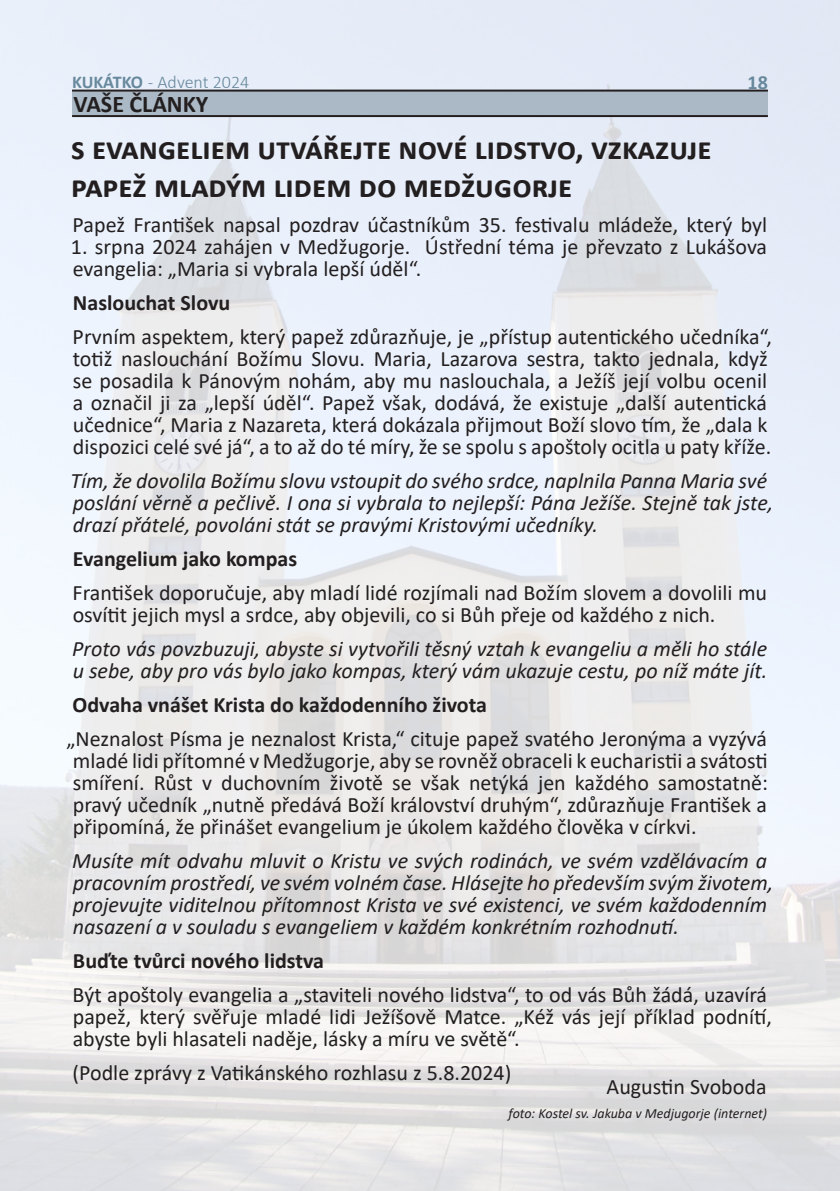
<style>
.page{position:relative;width:840px;height:1191px;background:#fff}
.page>*{position:absolute;margin:0;border:0;box-sizing:border-box;transform-origin:0 0}
.t1{font:700 32px/38.4px "Calibri";color:#231f20}
.t2{font:700 24px "Calibri";color:#231f20}
.t3{font:22px/22px "Calibri";color:#231f20}
.t4{font:italic 22px/22px "Calibri";color:#231f20}
.t5{font:700 22px "Calibri";color:#231f20}
.t6{font:700 20px "Calibri";color:#68899d}
.t7{font:300 18px "Calibri";color:#68899d}
.t8{font:italic 14px "Calibri";color:#231f20}
.s1{font-weight:700}
</style>
<div class="page">
<img style="left:0;top:0;width:839px;height:1191px">
<div style="left:72px;top:91px;width:695px;height:24px;background:#aab9c5"></div>
<hr style="left:72px;top:90px;width:695px;height:2px;background:#231f20">
<hr style="left:72px;top:115px;width:695px;height:2px;background:#231f20">
<p class="t7" style="left:72px;top:70px;width:179px"><span class="s1">KUKÁTKO</span> - Advent 2024</p>
<p class="t6" style="left:747px;top:68px;width:22px">18</p>
<p class="t2" style="left:73px;top:87px;width:136px">VAŠE ČLÁNKY</p>
<p class="t1" style="left:71px;top:129px;width:641px">S evangeliem utvářejte nové lidstvo, vzkazuje papež mladým lidem do Medžugorje</p>
<p class="t3" style="left:73px;top:213px;width:695px">Papež František napsal pozdrav účastníkům 35. festivalu mládeže, který byl</p>
<p class="t3" style="left:71px;top:235px;width:697px">1. srpna 2024 zahájen v Medžugorje. Ústřední téma je převzato z Lukášova evangelia: „Maria si vybrala lepší úděl“.</p>
<p class="t5" style="left:73px;top:287px;width:159px">Naslouchat Slovu</p>
<p class="t3" style="left:73px;top:325px;width:700px">Prvním aspektem, který papež zdůrazňuje, je „přístup autentického učedníka“, totiž naslouchání Božímu Slovu. Maria, Lazarova sestra, takto jednala, když se posadila k Pánovým nohám, aby mu naslouchala, a Ježíš její volbu ocenil a označil ji za „lepší úděl“. Papež však, dodává, že existuje „další autentická učednice“, Maria z Nazareta, která dokázala přijmout Boží slovo tím, že „dala k dispozici celé své já“, a to až do té míry, že se spolu s apoštoly ocitla u paty kříže.</p>
<p class="t4" style="left:70px;top:469px;width:704px">Tím, že dovolila Božímu slovu vstoupit do svého srdce, naplnila Panna Maria své poslání věrně a pečlivě. I ona si vybrala to nejlepší: Pána Ježíše. Stejně tak jste, drazí přátelé, povoláni stát se pravými Kristovými učedníky.</p>
<p class="t5" style="left:73px;top:543px;width:226px">Evangelium jako kompas</p>
<p class="t3" style="left:73px;top:581px;width:695px">František doporučuje, aby mladí lidé rozjímali nad Božím slovem a dovolili mu osvítit jejich mysl a srdce, aby objevili, co si Bůh přeje od každého z nich.</p>
<p class="t4" style="left:72px;top:637px;width:696px">Proto vás povzbuzuji, abyste si vytvořili těsný vztah k evangeliu a měli ho stále u sebe, aby pro vás bylo jako kompas, který vám ukazuje cestu, po níž máte jít.</p>
<p class="t5" style="left:72px;top:689px;width:416px">Odvaha vnášet Krista do každodenního života</p>
<p class="t3" style="left:66px;top:727px;width:703px;text-align:justify">„Neznalost Písma je neznalost Krista,“ cituje papež svatého Jeronýma a vyzývá mladé lidi přítomné v Medžugorje, aby se rovněž obraceli k eucharistii a svátosti smíření. Růst v duchovním životě se však netýká jen každého samostatně: pravý učedník „nutně předává Boží království druhým“, zdůrazňuje František a připomíná, že přinášet evangelium je úkolem každého člověka v církvi.</p>
<p class="t4" style="left:72px;top:849px;width:702px">Musíte mít odvahu mluvit o Kristu ve svých rodinách, ve svém vzdělávacím a pracovním prostředí, ve svém volném čase. Hlásejte ho především svým životem, projevujte viditelnou přítomnost Krista ve své existenci, ve svém každodenním nasazení a v souladu s evangeliem v každém konkrétním rozhodnutí.</p>
<p class="t5" style="left:73px;top:945px;width:252px">Buďte tvůrci nového lidstva</p>
<p class="t3" style="left:73px;top:983px;width:700px">Být apoštoly evangelia a „staviteli nového lidstva“, to od vás Bůh žádá, uzavírá papež, který svěřuje mladé lidi Ježíšově Matce. „Kéž vás její příklad podnítí, abyste byli hlasateli naděje, lásky a míru ve světě“.</p>
<p class="t3" style="left:72px;top:1061px;width:440px">(Podle zprávy z Vatikánského rozhlasu z 5.8.2024)</p>
<p class="t3" style="left:606px;top:1075px;width:161px">Augustin Svoboda</p>
<p class="t8" style="left:508px;top:1103px;width:260px">foto: Kostel sv. Jakuba v Medjugorje (internet)</p>
</div>
